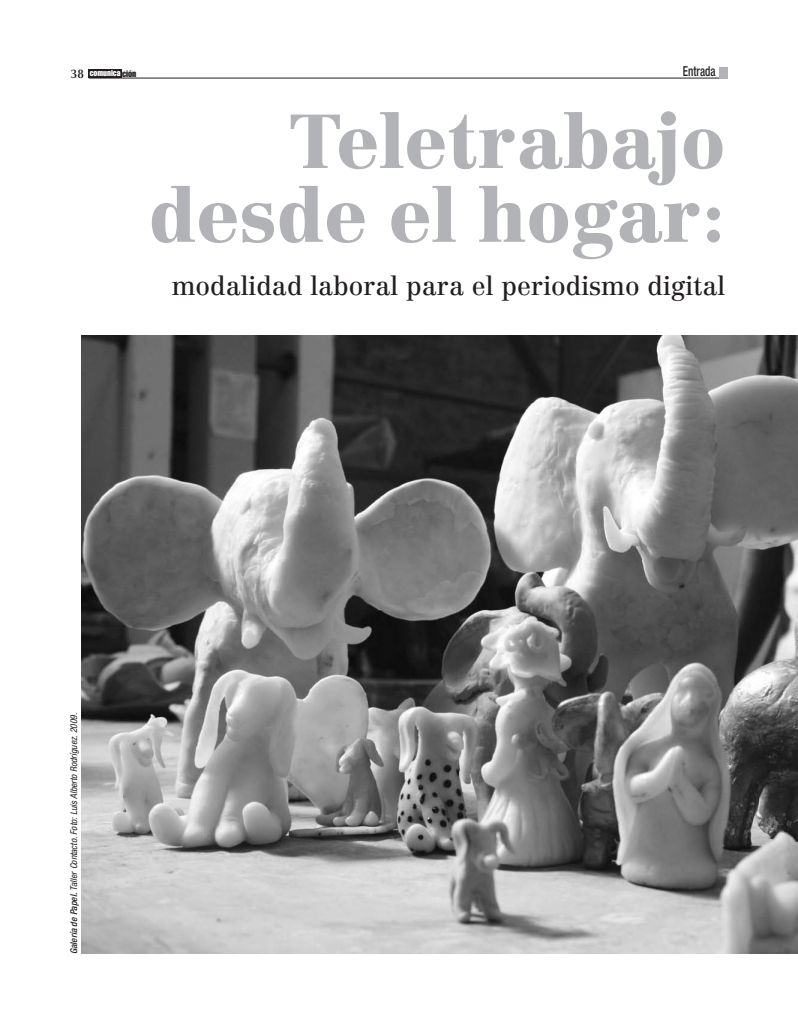
<style>
.page{position:relative;width:798px;height:1028px;background:#fff}
.page>*{position:absolute;margin:0;border:0;box-sizing:border-box;transform-origin:0 0}
.t1{font:900 75px/73.8px "Centennial";color:#b2b3b7;text-align:right}
.t2{font:26.25px "Centennial";color:#231f20}
.t3{font:500 condensed 13.75px "Helvetica Neue";color:#231f20;scale:.8 1}
.t4{font:italic condensed 9.38px "Helvetica Neue";color:#231f20}
.t5{font:8.38px "Impact";color:#fff}
.s1{font-family:"Optima";font-weight:600;font-size:12.5px;color:#231f20}
.s2{font-size:9px;color:#231f20}
.s3{font-weight:500}
</style>
<div class="page">
<img style="left:82px;top:335px;width:714px;height:618px">
<hr style="left:89px;top:78px;width:637px;height:1px;background:#231f20">
<div style="left:718px;top:67px;width:8px;height:11px;background:#b2b3b7"></div>
<div style="left:89px;top:69px;width:33px;height:9px;background:#231f20"></div>
<p class="t5" style="left:71px;top:70px;width:67px"><span class="s1">38</span> comunica <span class="s2">ción</span></p>
<h3 class="t3" style="left:682px;top:66px;width:42px">Entrada</h3>
<h1 class="t1" style="left:149px;top:111px;width:577px">Teletrabajo desde el hogar:</h1>
<h2 class="t2" style="left:172px;top:275px;width:555px">modalidad laboral para el periodismo digital</h2>
<p class="t4" style="left:71px;top:954px;width:244px;rotate:-90deg"><span class="s3">Galería de Papel.</span> Taller Contacto.Foto:Luis Alberto Rodríguez.2009.</p>
</div>
